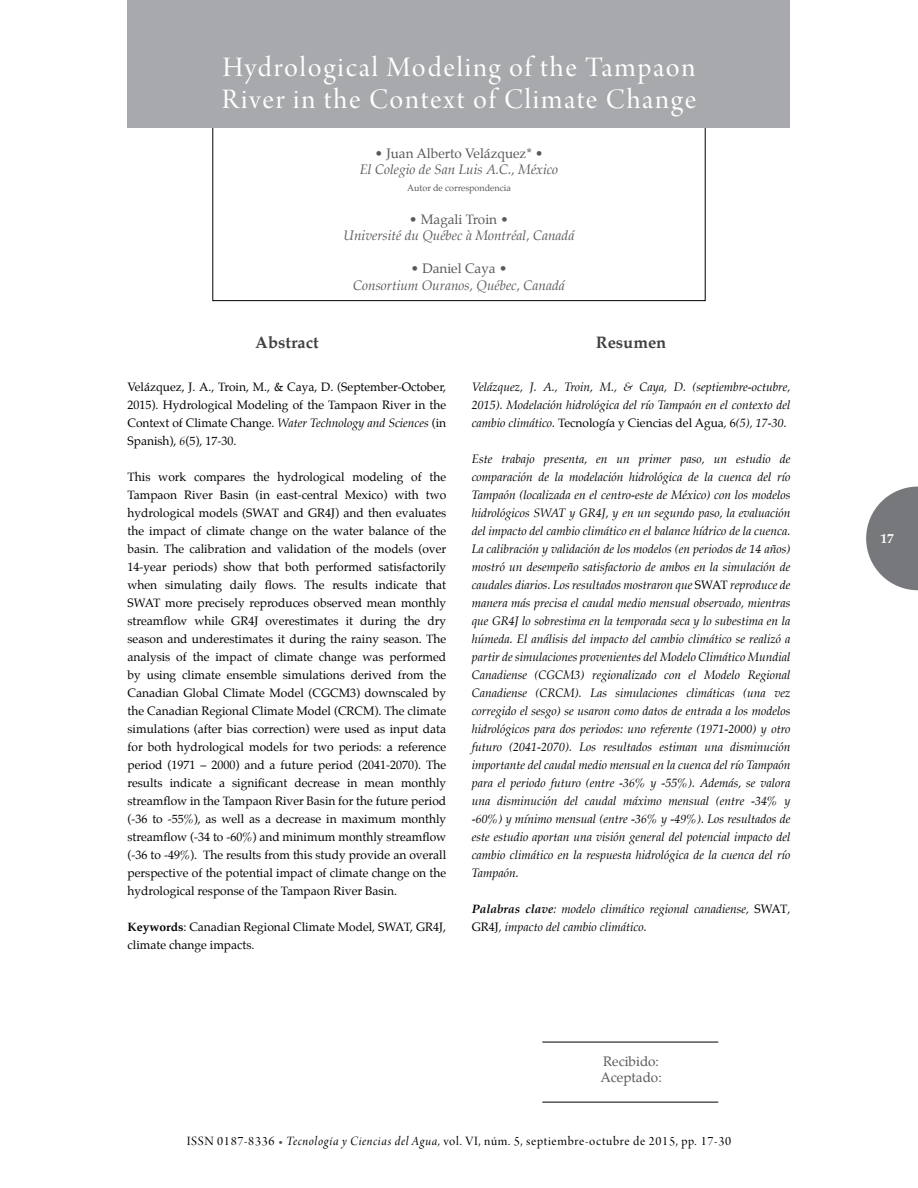
<style>
.page{position:relative;width:918px;height:1188px;background:#fff}
.page>*{position:absolute;margin:0;border:0;box-sizing:border-box;transform-origin:0 0}
.t1{font:30px/31.5px "Arno Pro Display";letter-spacing:.06em;color:#fff}
.t2{font:700 16.5px "Palatino";color:#414042}
.t3{font:italic 13.5px "Palatino";color:#58595b}
.t4{font:13.5px "Arno Pro Display";letter-spacing:.05em;color:#000}
.t5{font:13.5px/16.5px "Palatino";color:#58595b}
.t6{font:700 13.5px "Palatino";color:#fff}
.t7{font:italic 12px/18px "Palatino";color:#000;text-align:justify}
.t8{font:12px/18px "Palatino";color:#000;text-align:justify}
.t9{font:9px "Palatino";color:#58595b}
.s1{font-style:italic}
.s2{font-weight:700}
.s3{font-style:normal}
.s4{font-family:"Arno Pro";color:#58595b}
.s5{font-family:"Arno Pro Italic Display"}
</style>
<div class="page">
<svg style="left:866px;top:487px;width:52px;height:103px"></svg>
<div style="left:128px;top:0;width:662px;height:128px;background:#a7a9ac"></div>
<hr style="left:542px;top:1042px;width:176px;height:1px;background:#000">
<hr style="left:542px;top:1102px;width:176px;height:1px;background:#000">
<h1 class="t1" style="left:222px;top:54px;width:476px">Hydrological Modeling of the Tampaon<br>River in the Context of Climate Change</h1>
<p class="t5" style="left:375px;top:145px;width:170px">• Juan Alberto Velázquez* •</p>
<p class="t3" style="left:360px;top:158px;width:200px">El Colegio de San Luis A.C., México</p>
<p class="t9" style="left:407px;top:180px;width:105px">Autor de correspondencia</p>
<p class="t5" style="left:409px;top:211px;width:101px">• Magali Troin •</p>
<p class="t3" style="left:344px;top:224px;width:232px">Université du Québec à Montréal, Canadá</p>
<p class="t5" style="left:411px;top:260px;width:98px">• Daniel Caya •</p>
<p class="t3" style="left:353px;top:274px;width:213px">Consortium Ouranos, Québec, Canadá</p>
<h2 class="t2" style="left:255px;top:328px;width:65px">Abstract</h2>
<p class="t8" style="left:128px;top:378px;width:320px">Velázquez, J. A., Troin, M., &amp; Caya, D. (September-October, 2015). Hydrological Modeling of the Tampaon River in the Context of Climate Change. <span class="s1">Water Technology and Sciences</span> (in Spanish), <span class="s1">6</span>(5), 17-30.</p>
<p class="t8" style="left:128px;top:468px;width:320px">This work compares the hydrological modeling of the Tampaon River Basin (in east-central Mexico) with two hydrological models (SWAT and GR4J) and then evaluates the impact of climate change on the water balance of the basin. The calibration and validation of the models (over 14-year periods) show that both performed satisfactorily when simulating daily flows. The results indicate that SWAT more precisely reproduces observed mean monthly streamflow while GR4J overestimates it during the dry season and underestimates it during the rainy season. The analysis of the impact of climate change was performed by using climate ensemble simulations derived from the Canadian Global Climate Model (CGCM3) downscaled by the Canadian Regional Climate Model (CRCM). The climate simulations (after bias correction) were used as input data for both hydrological models for two periods: a reference period (1971 – 2000) and a future period (2041-2070). The results indicate a significant decrease in mean monthly streamflow in the Tampaon River Basin for the future period (-36 to -55%), as well as a decrease in maximum monthly streamflow (-34 to -60%) and minimum monthly streamflow (-36 to -49%). The results from this study provide an overall perspective of the potential impact of climate change on the hydrological response of the Tampaon River Basin.</p>
<p class="t8" style="left:128px;top:918px;width:320px"><span class="s2">Keywords</span>: Canadian Regional Climate Model, SWAT, GR4J, climate change impacts.</p>
<h2 class="t2" style="left:596px;top:328px;width:72px">Resumen</h2>
<p class="t7" style="left:472px;top:377px;width:320px">Velázquez, J. A., Troin, M., &amp; Caya, D. (septiembre-octubre, 2015). Modelación hidrológica del río Tampaón en el contexto del cambio climático. <span class="s3">Tecnología y Ciencias del Agua</span>, <span class="s3">6</span>(5), 17-30.</p>
<p class="t7" style="left:472px;top:449px;width:320px">Este trabajo presenta, en un primer paso, un estudio de comparación de la modelación hidrológica de la cuenca del río Tampaón (localizada en el centro-este de México) con los modelos hidrológicos SWAT y GR4J, y en un segundo paso, la evaluación del impacto del cambio climático en el balance hídrico de la cuenca.<br>La calibración y validación de los modelos (en periodos de 14 años) mostró un desempeño satisfactorio de ambos en la simulación de caudales diarios. Los resultados mostraron que <span class="s3">SWAT</span> reproduce de manera más precisa el caudal medio mensual observado, mientras que GR4J lo sobrestima en la temporada seca y lo subestima en la húmeda. El análisis del impacto del cambio climático se realizó a partir de simulaciones provenientes del Modelo Climático Mundial Canadiense (CGCM3) regionalizado con el Modelo Regional Canadiense (CRCM). Las simulaciones climáticas (una vez corregido el sesgo) se usaron como datos de entrada a los modelos hidrológicos para dos periodos: uno referente (1971-2000) y otro futuro (2041-2070). Los resultados estiman una disminución importante del caudal medio mensual en la cuenca del río Tampaón para el periodo futuro (entre -36% y -55%). Además, se valora una disminución del caudal máximo mensual (entre -34% y -60%) y mínimo mensual (entre -36% y -49%). Los resultados de este estudio aportan una visión general del potencial impacto del cambio climático en la respuesta hidrológica de la cuenca del río Tampaón.</p>
<p class="t7" style="left:472px;top:899px;width:320px"><span class="s2">Palabras clave</span>: modelo climático regional canadiense, <span class="s3">SWAT</span>,<br><span class="s3">GR4J</span>, impacto del cambio climático.</p>
<p class="t5" style="left:600px;top:1053px;width:63px">Recibido:<br>Aceptado:</p>
<p class="t4" style="left:187px;top:1133px;width:546px">ISSN 0187-8336 <span class="s4">•</span> <span class="s5">Tecnología y Ciencias del Agua,</span> vol. VI, núm. 5, septiembre-octubre de 2015, pp. 17-30</p>
<p class="t6" style="left:880px;top:526px;width:15px">17</p>
</div>
